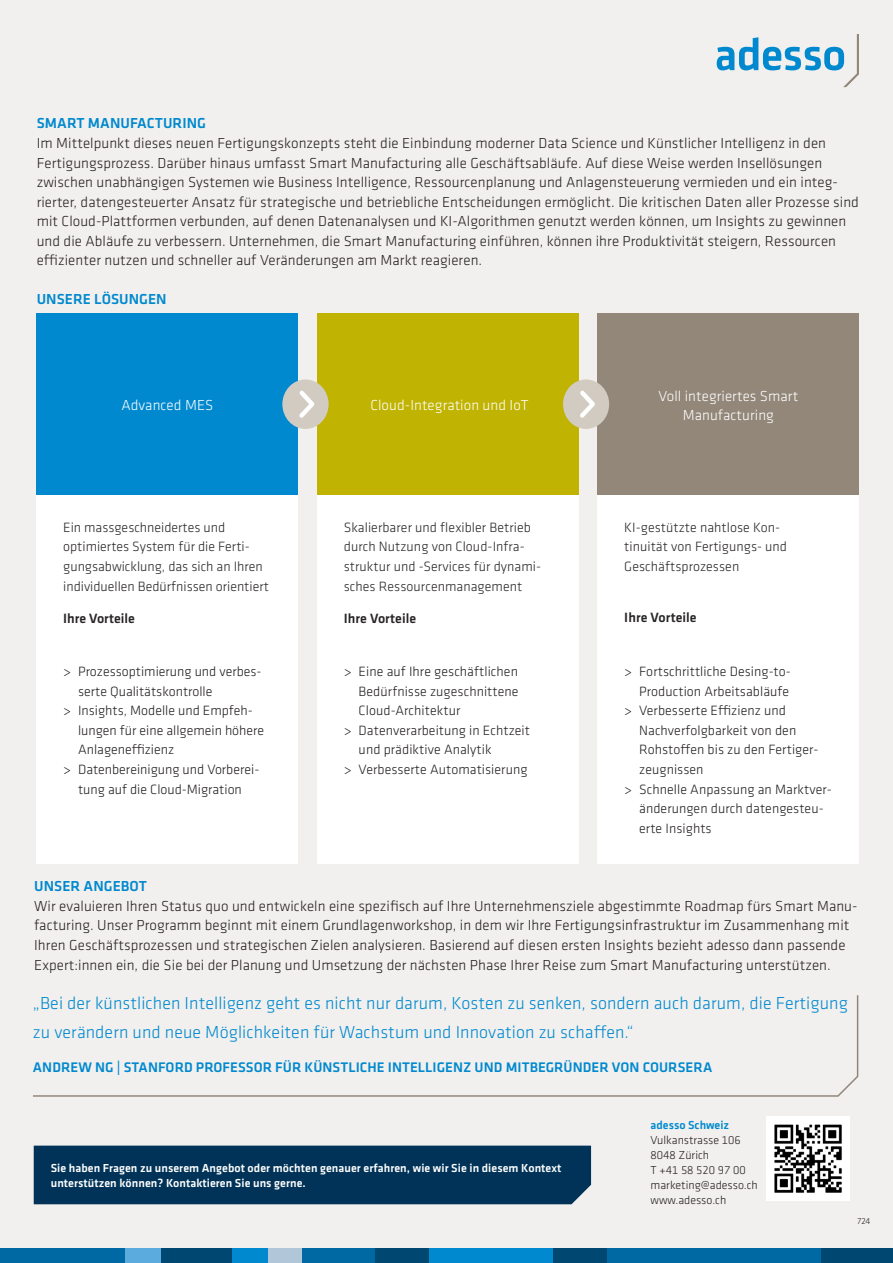
<style>
.page{position:relative;width:893px;height:1263px;background:#f2f0ee}
.page>*{position:absolute;margin:0;border:0;box-sizing:border-box;transform-origin:0 0}
.Zitat_M{font:300 18px/29.4px "Klavika";letter-spacing:.005em;color:#0089cf}
.Copy_Medium{font:300 15px/19.5px "Klavika";letter-spacing:.005em;color:#231f20}
.Zw_-Head{font:300 15px/19.5px "Klavika";letter-spacing:.005em;color:#231f20}
.Kasten_Copy_10_Pt{font:300 15px/19.5px "Klavika";letter-spacing:.005em;color:#fff;text-align:center}
.Zw_-Head-2{font:500 15px "Klavika";letter-spacing:.005em;color:#0089cf}
.Copy_Medium-2{font:500 15px "Klavika";letter-spacing:.005em;color:#0089cf}
.Zitat_M-2{font:500 14.4px "Klavika";letter-spacing:.005em;color:#0089cf}
.t1{font:300 13.95px/19.5px "Klavika";letter-spacing:.005em;color:#231f20}
.Kasten_Copy_10_Pt-2{font:300 13.95px/19.5px "Klavika";letter-spacing:.005em;color:#282526}
.Kasten_Copy_10_Pt-3{font:500 13.95px "Klavika";letter-spacing:.005em;color:#282526}
.Kontakt_8_pt{font:500 12px/15px "Klavika";letter-spacing:.005em;color:#fff}
.t2{font:300 12px/15px "Klavika";color:#231f20}
.t3{font:500 12px "Klavika";color:#0089cf}
.Intro{font:300 9px "Klavika";color:#231f20}
</style>
<div class="page">
<div style="left:37px;top:313px;width:261px;height:182px;background:#0089cf"></div>
<div style="left:317px;top:313px;width:261px;height:182px;background:#c0b301"></div>
<div style="left:598px;top:313px;width:261px;height:182px;background:#938779"></div>
<div style="left:282px;top:379px;width:47px;height:50px;background:#d1cbc2;border-radius:50%"></div>
<svg style="left:299px;top:391px;width:16px;height:27px"></svg>
<div style="left:563px;top:379px;width:46px;height:50px;background:#d1cbc2;border-radius:50%"></div>
<svg style="left:580px;top:391px;width:15px;height:27px"></svg>
<div style="left:37px;top:495px;width:261px;height:368px;background:#fff"></div>
<div style="left:317px;top:495px;width:261px;height:368px;background:#fff"></div>
<div style="left:598px;top:495px;width:261px;height:368px;background:#fff"></div>
<svg style="left:33px;top:995px;width:826px;height:102px"></svg>
<div style="left:34px;top:1145px;width:557px;height:59px;background:#003357"></div>
<img style="left:766px;top:1117px;width:84px;height:83px">
<div style="left:607px;top:1248px;width:214px;height:15px;background:#0068a2"></div>
<div style="left:821px;top:1248px;width:72px;height:15px;background:#004772"></div>
<div style="left:429px;top:1248px;width:125px;height:15px;background:#0089cf"></div>
<div style="left:554px;top:1248px;width:53px;height:15px;background:#004772"></div>
<div style="left:375px;top:1248px;width:54px;height:15px;background:#004772"></div>
<div style="left:302px;top:1248px;width:73px;height:15px;background:#0068a2"></div>
<div style="left:268px;top:1248px;width:34px;height:15px;background:#b2c6da"></div>
<div style="left:232px;top:1248px;width:36px;height:15px;background:#0089cf"></div>
<div style="left:161px;top:1248px;width:71px;height:15px;background:#004772"></div>
<div style="left:125px;top:1248px;width:36px;height:15px;background:#5babdf"></div>
<div style="left:0;top:1248px;width:125px;height:15px;background:#0068a2"></div>
<svg style="left:717px;top:34px;width:142px;height:53px"></svg>
<p class="Zw_-Head-2" style="left:37px;top:115px;width:171px">SMART MANUFACTURING</p>
<p class="Copy_Medium" style="left:37px;top:134px;width:824px">Im Mittelpunkt dieses neuen Fertigungskonzepts steht die Einbindung moderner Data Science und Künstlicher Intelligenz in den Fertigungsprozess. Darüber hinaus umfasst Smart Manufacturing alle Geschäftsabläufe. Auf diese Weise werden Insellösungen zwischen unabhängigen Systemen wie Business Intelligence, Ressourcenplanung und Anlagensteuerung vermieden und ein integ&shy;rierter, datengesteuerter Ansatz für strategische und betriebliche Entscheidungen ermöglicht. Die kritischen Daten aller Prozesse sind mit Cloud-Plattformen verbunden, auf denen Datenanalysen und KI-Algorithmen genutzt werden können, um Insights zu gewinnen und die Abläufe zu verbessern. Unternehmen, die Smart Manufacturing einführen, können ihre Produktivität steigern, Ressourcen effizienter nutzen und schneller auf Veränderungen am Markt reagieren.</p>
<p class="Copy_Medium-2" style="left:37px;top:291px;width:131px">UNSERE LÖSUNGEN</p>
<p class="Kasten_Copy_10_Pt" style="left:121px;top:396px;width:93px">Advanced MES</p>
<p class="Kasten_Copy_10_Pt" style="left:370px;top:396px;width:160px">Cloud-Integration und IoT</p>
<p class="Kasten_Copy_10_Pt" style="left:658px;top:386px;width:141px">Voll integriertes Smart<br>Manufacturing</p>
<p class="Kasten_Copy_10_Pt-2" style="left:63px;top:518px;width:207px">Ein massgeschneidertes und optimiertes System für die Ferti&shy;gungsabwicklung, das sich an Ihren individuellen Bedürfnissen orientiert</p>
<p class="Kasten_Copy_10_Pt-3" style="left:63px;top:610px;width:73px">Ihre Vorteile</p>
<p class="t1" style="left:78px;top:662px;width:185px;text-indent:-15px">&gt; Prozessoptimierung und verbes&shy;serte Qualitätskontrolle</p>
<p class="t1" style="left:78px;top:701px;width:188px;text-indent:-15px">&gt; Insights, Modelle und Empfeh&shy;lungen für eine allgemein höhere<br>Anlageneffizienz</p>
<p class="t1" style="left:63px;top:760px;width:198px;text-align:center">&gt; Datenbereinigung und Vorberei&shy;tung auf die Cloud-Migration</p>
<p class="Kasten_Copy_10_Pt-2" style="left:344px;top:518px;width:199px">Skalierbarer und flexibler Betrieb durch Nutzung von Cloud-Infra&shy;struktur und -Services für dynami&shy;sches Ressourcenmanagement</p>
<p class="Kasten_Copy_10_Pt-3" style="left:344px;top:610px;width:74px">Ihre Vorteile</p>
<p class="t1" style="left:359px;top:662px;width:161px;text-align:justify;text-indent:-15px">&gt; Eine auf Ihre geschäftlichen Bedürfnisse zugeschnittene Cloud-Architektur</p>
<p class="t1" style="left:359px;top:721px;width:173px;text-indent:-15px">&gt; Datenverarbeitung in Echtzeit und prädiktive Analytik</p>
<p class="t1" style="left:344px;top:760px;width:185px">&gt; Verbesserte Automatisierung</p>
<p class="Kasten_Copy_10_Pt-2" style="left:624px;top:518px;width:164px">KI-gestützte nahtlose Kon&shy;tinuität von Fertigungs- und<br>Geschäftsprozessen</p>
<p class="Kasten_Copy_10_Pt-3" style="left:624px;top:609px;width:74px">Ihre Vorteile</p>
<p class="t1" style="left:624px;top:662px;width:168px;text-align:right">&gt; Fortschrittliche Desing-to-<br>Production Arbeitsabläufe</p>
<p class="t1" style="left:639px;top:701px;width:181px;text-indent:-15px">&gt; Verbesserte Effizienz und<br>Nachverfolgbarkeit von den<br>Rohstoffen bis zu den Fertiger&shy;zeugnissen</p>
<p class="t1" style="left:639px;top:779px;width:194px;text-indent:-15px">&gt; Schnelle Anpassung an Marktver&shy;änderungen durch datengesteu&shy;erte Insights</p>
<p class="Zw_-Head-2" style="left:34px;top:878px;width:114px">UNSER ANGEBOT</p>
<p class="Zw_-Head" style="left:34px;top:896px;width:825px">Wir evaluieren Ihren Status quo und entwickeln eine spezifisch auf Ihre Unternehmensziele abgestimmte Roadmap fürs Smart Manu&shy;facturing. Unser Programm beginnt mit einem Grundlagenworkshop, in dem wir Ihre Fertigungsinfrastruktur im Zusammenhang mit Ihren Geschäftsprozessen und strategischen Zielen analysieren. Basierend auf diesen ersten Insights bezieht adesso dann passende Expert:innen ein, die Sie bei der Planung und Umsetzung der nächsten Phase Ihrer Reise zum Smart Manufacturing unterstützen.</p>
<p class="Zitat_M" style="left:33px;top:988px;width:816px">„Bei der künstlichen Intelligenz geht es nicht nur darum, Kosten zu senken, sondern auch darum, die Fertigung zu verändern und neue Möglichkeiten für Wachstum und Innovation zu schaffen.“</p>
<p class="Zitat_M-2" style="left:33px;top:1059px;width:681px">ANDREW NG | STANFORD PROFESSOR FÜR KÜNSTLICHE INTELLIGENZ UND MITBEGRÜNDER VON COURSERA</p>
<p class="Kontakt_8_pt" style="left:51px;top:1161px;width:512px">Sie haben Fragen zu unserem Angebot oder möchten genauer erfahren, wie wir Sie in diesem Kontext unterstützen können? Kontaktieren Sie uns gerne.</p>
<p class="t3" style="left:651px;top:1119px;width:80px">adesso Schweiz</p>
<p class="t2" style="left:651px;top:1133px;width:109px">Vulkanstrasse 106<br>8048 Zürich<br>T +41 58 520 97 00 marketing@adesso.ch www.adesso.ch</p>
<p class="Intro" style="left:858px;top:1216px;width:14px">724</p>
</div>
